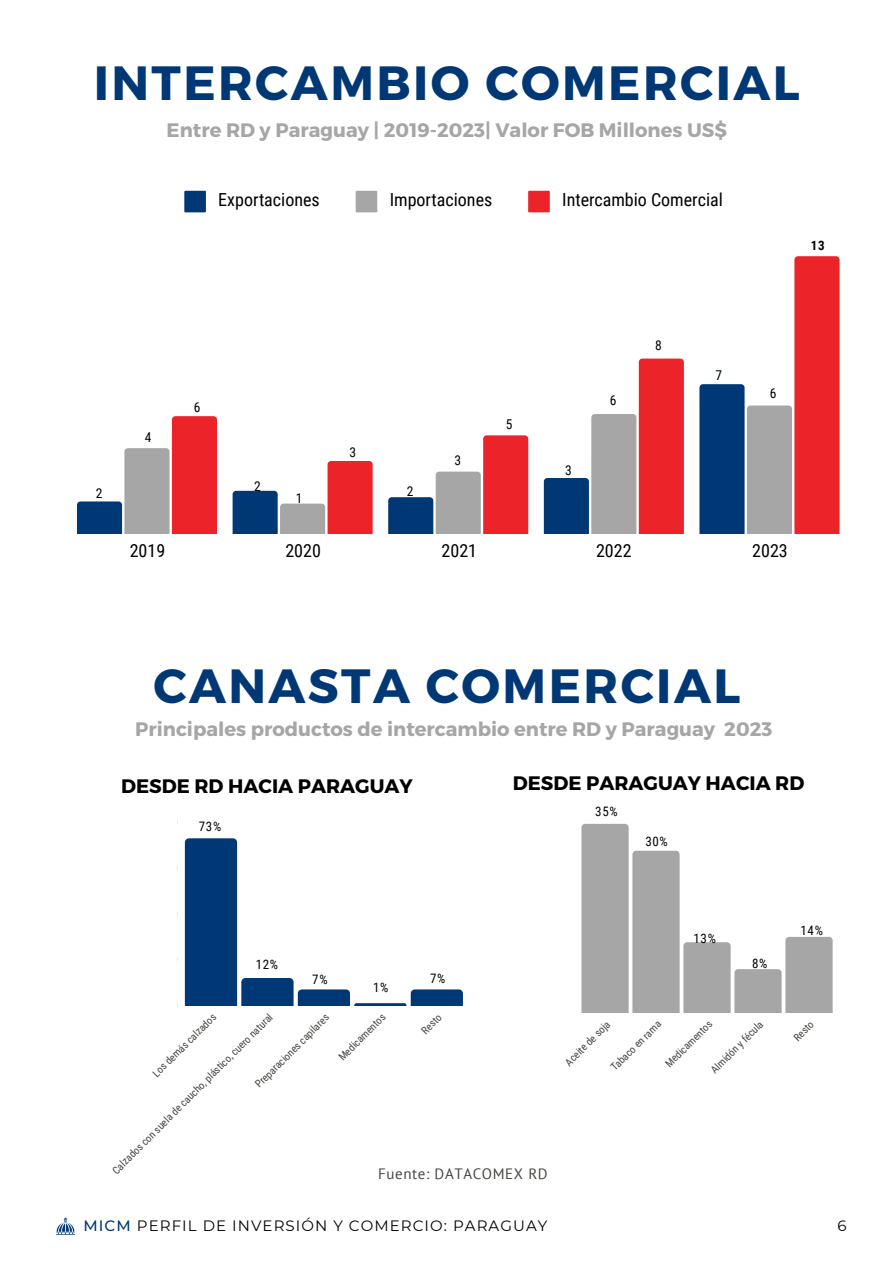
<style>
.page{position:relative;width:894px;height:1264px;background:#fff}
.page>*{position:absolute;margin:0;border:0;box-sizing:border-box;transform-origin:0 0}
.t1{font:700 48px "Montserrat";letter-spacing:.05em;color:#003876}
.t2{font:700 19.5px "Montserrat";color:#a6a6a6}
.t3{font:700 19.5px "Montserrat";color:#000}
.t4{font:18px "Roboto Condensed";color:#000}
.t5{font:15px "Montserrat";letter-spacing:.07em;color:#000}
.t6{font:15px "PT Sans";letter-spacing:.04em;color:#444440}
.t7{font:13.5px "Roboto Condensed";color:#000}
.t8{font:13.05px "Roboto Condensed";letter-spacing:.05em;color:#000}
.t9{font:700 13.05px "Roboto Condensed";color:#000}
.t10{font:10.5px "Roboto Condensed";color:#444440}
.s1{font-weight:500;color:#003876}
</style>
<div class="page">
<svg style="left:184px;top:191px;width:22px;height:21px"></svg>
<svg style="left:355px;top:191px;width:22px;height:21px"></svg>
<svg style="left:528px;top:191px;width:21px;height:21px"></svg>
<svg style="left:77px;top:416px;width:140px;height:117px"></svg>
<svg style="left:232px;top:461px;width:140px;height:72px"></svg>
<svg style="left:388px;top:435px;width:140px;height:98px"></svg>
<svg style="left:543px;top:358px;width:140px;height:175px"></svg>
<svg style="left:699px;top:256px;width:140px;height:277px"></svg>
<svg style="left:185px;top:838px;width:278px;height:167px"></svg>
<svg style="left:581px;top:823px;width:251px;height:189px"></svg>
<img style="left:56px;top:1217px;width:18px;height:17px">
<p class="t1" style="left:94px;top:52px;width:707px">INTERCAMBIO COMERCIAL</p>
<p class="t2" style="left:167px;top:117px;width:561px">Entre RD y Paraguay | 2019-2023| Valor FOB Millones US$</p>
<h3 class="t4" style="left:218px;top:189px;width:103px">Exportaciones</h3>
<h3 class="t4" style="left:389px;top:189px;width:104px">Importaciones</h3>
<h3 class="t4" style="left:562px;top:189px;width:162px">Intercambio Comercial</h3>
<p class="t9" style="left:810px;top:238px;width:15px">13</p>
<p class="t7" style="left:96px;top:485px;width:8px">2</p>
<h1 class="t7" style="left:145px;top:430px;width:8px">4</h1>
<p class="t7" style="left:194px;top:399px;width:8px">6</p>
<p class="t7" style="left:254px;top:478px;width:8px">2</p>
<p class="t7" style="left:295px;top:490px;width:8px">1</p>
<p class="t7" style="left:349px;top:445px;width:8px">3</p>
<p class="t7" style="left:407px;top:483px;width:8px">2</p>
<p class="t7" style="left:454px;top:452px;width:8px">3</p>
<p class="t7" style="left:505px;top:416px;width:8px">5</p>
<p class="t7" style="left:565px;top:463px;width:8px">3</p>
<h2 class="t7" style="left:609px;top:392px;width:8px">6</h2>
<p class="t7" style="left:655px;top:337px;width:8px">8</p>
<h2 class="t7" style="left:715px;top:368px;width:8px">7</h2>
<p class="t7" style="left:769px;top:385px;width:8px">6</p>
<h3 class="t4" style="left:130px;top:540px;width:37px">2019</h3>
<h3 class="t4" style="left:285px;top:540px;width:37px">2020</h3>
<h3 class="t4" style="left:441px;top:540px;width:37px">2021</h3>
<h3 class="t4" style="left:596px;top:540px;width:37px">2022</h3>
<h3 class="t4" style="left:752px;top:540px;width:37px">2023</h3>
<p class="t1" style="left:153px;top:655px;width:588px">CANASTA COMERCIAL</p>
<p class="t2" style="left:135px;top:716px;width:638px">Principales productos de intercambio entre RD y Paraguay 2023</p>
<p class="t3" style="left:121px;top:773px;width:293px">DESDE RD HACIA PARAGUAY</p>
<p class="t3" style="left:512px;top:770px;width:293px">DESDE PARAGUAY HACIA RD</p>
<p class="t8" style="left:199px;top:819px;width:24px">73%</p>
<p class="t8" style="left:595px;top:803px;width:24px">35%</p>
<p class="t8" style="left:645px;top:834px;width:24px">30%</p>
<p class="t8" style="left:256px;top:957px;width:24px">12%</p>
<p class="t8" style="left:312px;top:972px;width:17px">7%</p>
<p class="t8" style="left:373px;top:979px;width:17px">1%</p>
<p class="t8" style="left:430px;top:970px;width:17px">7%</p>
<p class="t10" style="left:110px;top:1167px;width:223px;rotate:-45deg">Calzados con suela de caucho, plástico, cuero natural</p>
<p class="t10" style="left:150px;top:1070px;width:86px;rotate:-45deg">Los demás calzados</p>
<p class="t10" style="left:252px;top:1081px;width:101px;rotate:-45deg">Preparaciones capilares</p>
<p class="t10" style="left:336px;top:1054px;width:63px;rotate:-45deg">Medicamentos</p>
<p class="t10" style="left:419px;top:1027px;width:25px;rotate:-45deg">Resto</p>
<h3 class="t6" style="left:378px;top:1163px;width:171px">Fuente: DATACOMEX RD</h3>
<h5 class="t8" style="left:693px;top:930px;width:24px">13%</h5>
<p class="t8" style="left:752px;top:955px;width:17px">8%</p>
<h4 class="t8" style="left:800px;top:922px;width:24px">14%</h4>
<p class="t10" style="left:562px;top:1059px;width:60px;rotate:-45deg">Aceite de soja</p>
<p class="t10" style="left:608px;top:1064px;width:67px;rotate:-45deg">Tabaco en rama</p>
<p class="t10" style="left:662px;top:1061px;width:63px;rotate:-45deg">Medicamentos</p>
<p class="t10" style="left:708px;top:1067px;width:70px;rotate:-45deg">Almidón y fécula</p>
<p class="t10" style="left:790px;top:1034px;width:25px;rotate:-45deg">Resto</p>
<h1 class="t5" style="left:84px;top:1216px;width:465px"><span class="s1">MICM</span> PERFIL DE INVERSIÓN Y COMERCIO: PARAGUAY</h1>
<h1 class="t5" style="left:837px;top:1216px;width:11px">6</h1>
</div>
